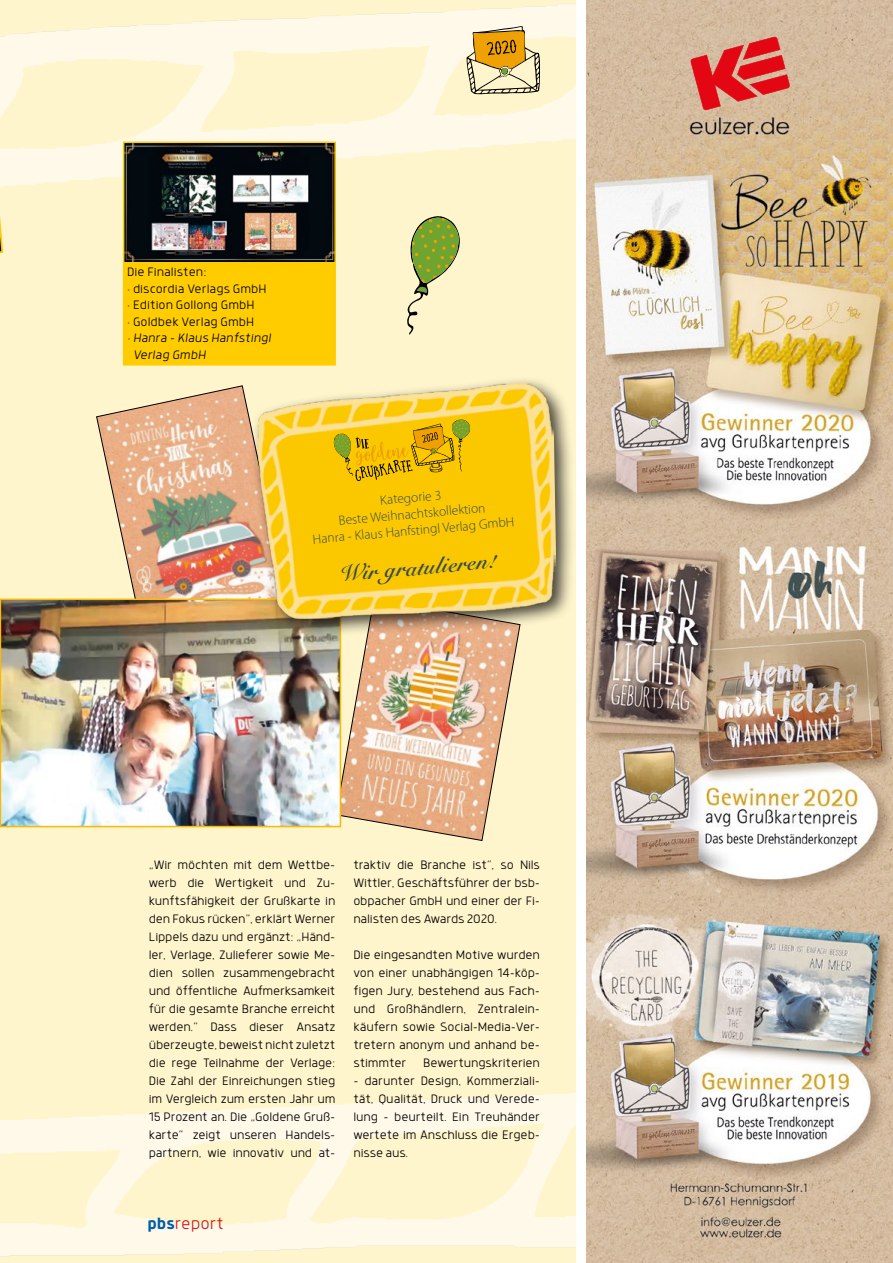
<style>
.page{position:relative;width:893px;height:1263px;background:#fff}
.page>*{position:absolute;margin:0;border:0;box-sizing:border-box;transform-origin:0 0}
.Kastentext_2015{font:700 22.5px "Snell Roundhand";color:#354b54}
.t1{font:300 18px "Anteb Alt";color:#cd1719}
.GT_2019{font:300 13.5px/18px "Anteb Alt";letter-spacing:-.01em;color:#000;text-align:justify}
.Kastentext_2015-2{font:300 13.5px "Myriad Pro";color:#354b54}
.t2{font:italic 300 13.5px/16.5px "Anteb Alt";color:#000}
.s1{font-weight:700;color:#005da9}
</style>
<div class="page">
<img style="left:96px;top:385px;width:155px;height:213px">
<img style="left:336px;top:639px;width:184px;height:202px">
<svg style="left:467px;top:26px;width:73px;height:68px;background:#d0b471"></svg>
<img style="left:3px;top:601px;width:335px;height:223px">
<div style="left:0;top:598px;width:341px;height:229px;border:2px solid #fbba00"></div>
<div style="left:251px;top:376px;width:324px;height:263px;background:#000;opacity:.75"></div>
<img style="left:257px;top:383px;width:300px;height:237px">
<svg style="left:333px;top:418px;width:141px;height:63px;background:#dfb40a"></svg>
<img style="left:587px;top:0;width:306px;height:1263px">
<svg style="left:690px;top:36px;width:100px;height:75px;background:#db625a"></svg>
<div style="left:124px;top:142px;width:211px;height:223px;background:#fc0"></div>
<img style="left:126px;top:144px;width:207px;height:117px">
<div style="left:123px;top:141px;width:213px;height:225px;border:2px solid #fc0"></div>
<svg style="left:406px;top:213px;width:57px;height:122px;background:#c5cc8d"></svg>
<svg style="left:0;top:69px;width:4px;height:209px"></svg>
<p class="GT_2019" style="left:127px;top:263px;width:81px">Die Finalisten:</p>
<p class="GT_2019" style="left:127px;top:279px;width:141px">• discordia Verlags GmbH</p>
<p class="GT_2019" style="left:127px;top:296px;width:129px">• Edition Gollong GmbH</p>
<p class="GT_2019" style="left:127px;top:312px;width:129px">• Goldbek Verlag GmbH</p>
<p class="t2" style="left:133px;top:329px;width:140px;text-indent:-6px">• Hanra – Klaus Hanfstingl<br>Verlag GmbH</p>
<p class="Kastentext_2015-2" style="left:379px;top:492px;width:63px;rotate:-5deg">Kategorie 3</p>
<p class="Kastentext_2015-2" style="left:338px;top:512px;width:149px;rotate:-5deg">Beste Weihnachtskollektion</p>
<p class="Kastentext_2015-2" style="left:312px;top:531px;width:204px;rotate:-5deg">Hanra - Klaus Hanfstingl Verlag GmbH</p>
<p class="Kastentext_2015" style="left:338px;top:555px;width:158px;rotate:-5deg">Wir gratulieren!</p>
<p class="GT_2019" style="left:149px;top:855px;width:188px">„Wir möchten mit dem Wettbe&shy;werb die Wertigkeit und Zu&shy;kunftsfähigkeit der Grußkarte in den Fokus rücken“, erklärt Werner Lippels dazu und ergänzt: „Händ&shy;ler, Verlage, Zulieferer sowie Me&shy;dien sollen zusammengebracht und öffentliche Aufmerksamkeit für die gesamte Branche erreicht werden.“ Dass dieser Ansatz überzeugte, beweist nicht zuletzt die rege Teilnahme der Verlage:<br>Die Zahl der Einreichungen stieg im Vergleich zum ersten Jahr um 15 Prozent an. Die „Goldene Gruß&shy;karte“ zeigt unseren Handels&shy;partnern, wie innovativ und at-</p>
<p class="GT_2019" style="left:353px;top:855px;width:188px">traktiv die Branche ist“, so Nils Wittler, Geschäftsführer der bsb&shy;obpacher GmbH und einer der Fi&shy;nalisten des Awards 2020.</p>
<p class="GT_2019" style="left:353px;top:945px;width:188px">Die eingesandten Motive wurden von einer unabhängigen 14-köp&shy;figen Jury, bestehend aus Fach&shy;und Großhändlern, Zentralein&shy;käufern sowie Social-Media-Ver&shy;tretern anonym und anhand be&shy;stimmter</p>
<p class="GT_2019" style="left:423px;top:1053px;width:118px">Bewertungskriterien</p>
<p class="GT_2019" style="left:353px;top:1071px;width:188px">– darunter Design, Kommerziali&shy;tät, Qualität, Druck und Verede&shy;lung – beurteilt. Ein Treuhänder wertete im Anschluss die Ergeb&shy;nisse aus.</p>
<p class="t1" style="left:147px;top:1213px;width:78px"><span class="s1">pbs</span>report</p>
</div>
